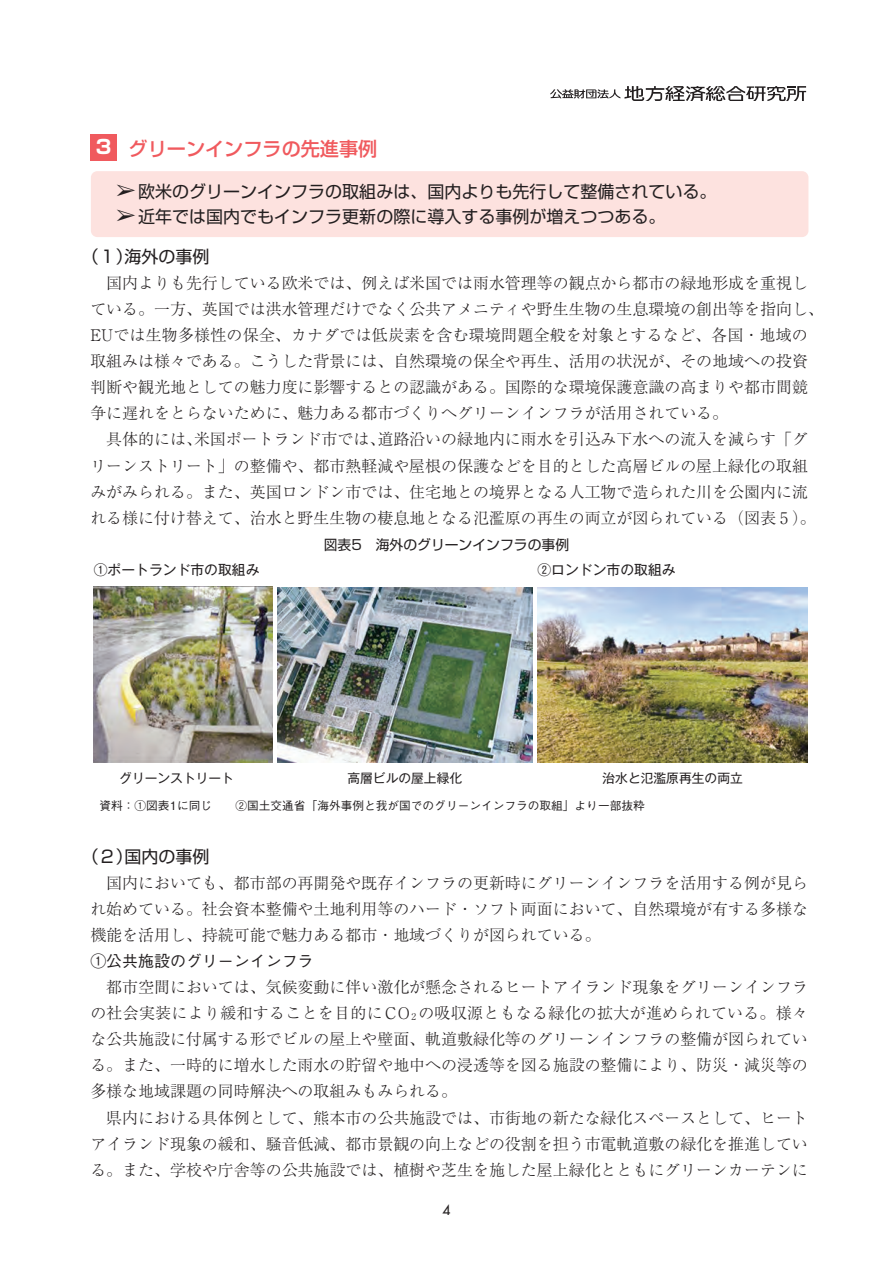
<style>
.page{position:relative;width:893px;height:1263px;background:#fff}
.page>*{position:absolute;margin:0;border:0;box-sizing:border-box;transform-origin:0 0}
.t1{font:21.3px/25.5px "MS Mincho";color:#231f20}
.t2{font:500 19.2px "Shin Go Pro";color:#f05a5e}
.t3{font:16.95px/25.5px "Shin Go Pro";color:#231f20}
.t4{font:300 15.9px/26.1px "Ryumin Pro";color:#231f20}
.t5{font:500 15.9px "Gothic BBB Pro";color:#231f20}
.t6{font:13.8px "Gothic MB101 Pro";color:#231f20}
.t7{font:13.8px "Shin Go Pro";color:#231f20}
.t8{font:500 13.8px "Futura Std";color:#231f20}
.t9{font:12.75px "Gothic MB101 Pro";color:#231f20}
.t10{font:500 11.7px "Gothic BBB Pro";color:#231f20}
.s1{font-weight:700;color:#fff}
.s2{font-size:9.3px}
</style>
<div class="page">
<svg style="left:550px;top:86px;width:256px;height:15px"></svg>
<div style="left:90px;top:134px;width:27px;height:26px;background:#f05a5e"></div>
<div style="left:91px;top:171px;width:717px;height:66px;background:#fde2df;border-radius:6px"></div>
<img style="left:94px;top:587px;width:179px;height:175px">
<img style="left:277px;top:587px;width:255px;height:175px">
<img style="left:537px;top:587px;width:271px;height:175px">
<p class="t2" style="left:96px;top:133px;width:283px"><span class="s1">3</span> グリーンインフラの先進事例</p>
<p class="t3" style="left:138px;top:177px;width:580px">欧米のグリーンインフラの取組みは、国内よりも先行して整備されている。近年では国内でもインフラ更新の際に導入する事例が増えつつある。</p>
<h1 class="t1" style="left:115px;top:177px;width:23px">➢ ➢</h1>
<p class="t3" style="left:82px;top:242px;width:129px">（１）海外の事例</p>
<p class="t4" style="left:90px;top:269px;width:735px">　国内よりも先行している欧米では、例えば米国では雨水管理等の観点から都市の緑地形成を重視している。一方、英国では洪水管理だけでなく公共アメニティや野生生物の生息環境の創出等を指向し、EUでは生物多様性の保全、カナダでは低炭素を含む環境問題全般を対象とするなど、各国・地域の取組みは様々である。こうした背景には、自然環境の保全や再生、活用の状況が、その地域への投資判断や観光地としての魅力度に影響するとの認識がある。国際的な環境保護意識の高まりや都市間競争に遅れをとらないために、魅力ある都市づくりへグリーンインフラが活用されている。<br>　具体的には、米国ポートランド市では、道路沿いの緑地内に雨水を引込み下水への流入を減らす「グリーンストリート」の整備や、都市熱軽減や屋根の保護などを目的とした高層ビルの屋上緑化の取組みがみられる。また、英国ロンドン市では、住宅地との境界となる人工物で造られた川を公園内に流れる様に付け替えて、治水と野生生物の棲息地となる氾濫原の再生の両立が図られている（図表₅）。</p>
<p class="t7" style="left:324px;top:533px;width:247px">図表5　海外のグリーンインフラの事例</p>
<p class="t6" style="left:94px;top:558px;width:167px">①ポートランド市の取組み</p>
<p class="t6" style="left:537px;top:558px;width:140px">②ロンドン市の取組み</p>
<p class="t9" style="left:119px;top:768px;width:116px">グリーンストリート</p>
<p class="t9" style="left:347px;top:768px;width:116px">高層ビルの屋上緑化</p>
<p class="t9" style="left:602px;top:768px;width:142px">治水と氾濫原再生の両立</p>
<p class="t10" style="left:99px;top:796px;width:547px">資料：①図表1に同じ　　②国土交通省「海外事例と我が国でのグリーンインフラの取組」より一部抜粋</p>
<p class="t3" style="left:82px;top:842px;width:129px">（２）国内の事例</p>
<p class="t4" style="left:90px;top:868px;width:719px;text-align:justify">　国内においても、都市部の再開発や既存インフラの更新時にグリーンインフラを活用する例が見られ始めている。社会資本整備や土地利用等のハード・ソフト両面において、自然環境が有する多様な機能を活用し、持続可能で魅力ある都市・地域づくりが図られている。</p>
<p class="t5" style="left:90px;top:948px;width:225px">①公共施設のグリーンインフラ</p>
<p class="t4" style="left:90px;top:973px;width:719px">　都市空間においては、気候変動に伴い激化が懸念されるヒートアイランド現象をグリーンインフラの社会実装により緩和することを目的にＣO<span class="s2">₂</span>の吸収源ともなる緑化の拡大が進められている。様々な公共施設に付属する形でビルの屋上や壁面、軌道敷緑化等のグリーンインフラの整備が図られている。また、一時的に増水した雨水の貯留や地中への浸透等を図る施設の整備により、防災・減災等の多様な地域課題の同時解決への取組みもみられる。<br>　県内における具体例として、熊本市の公共施設では、市街地の新たな緑化スペースとして、ヒートアイランド現象の緩和、騒音低減、都市景観の向上などの役割を担う市電軌道敷の緑化を推進している。また、学校や庁舎等の公共施設では、植樹や芝生を施した屋上緑化とともにグリーンカーテンに</p>
<p class="t8" style="left:442px;top:1201px;width:9px">4</p>
</div>
